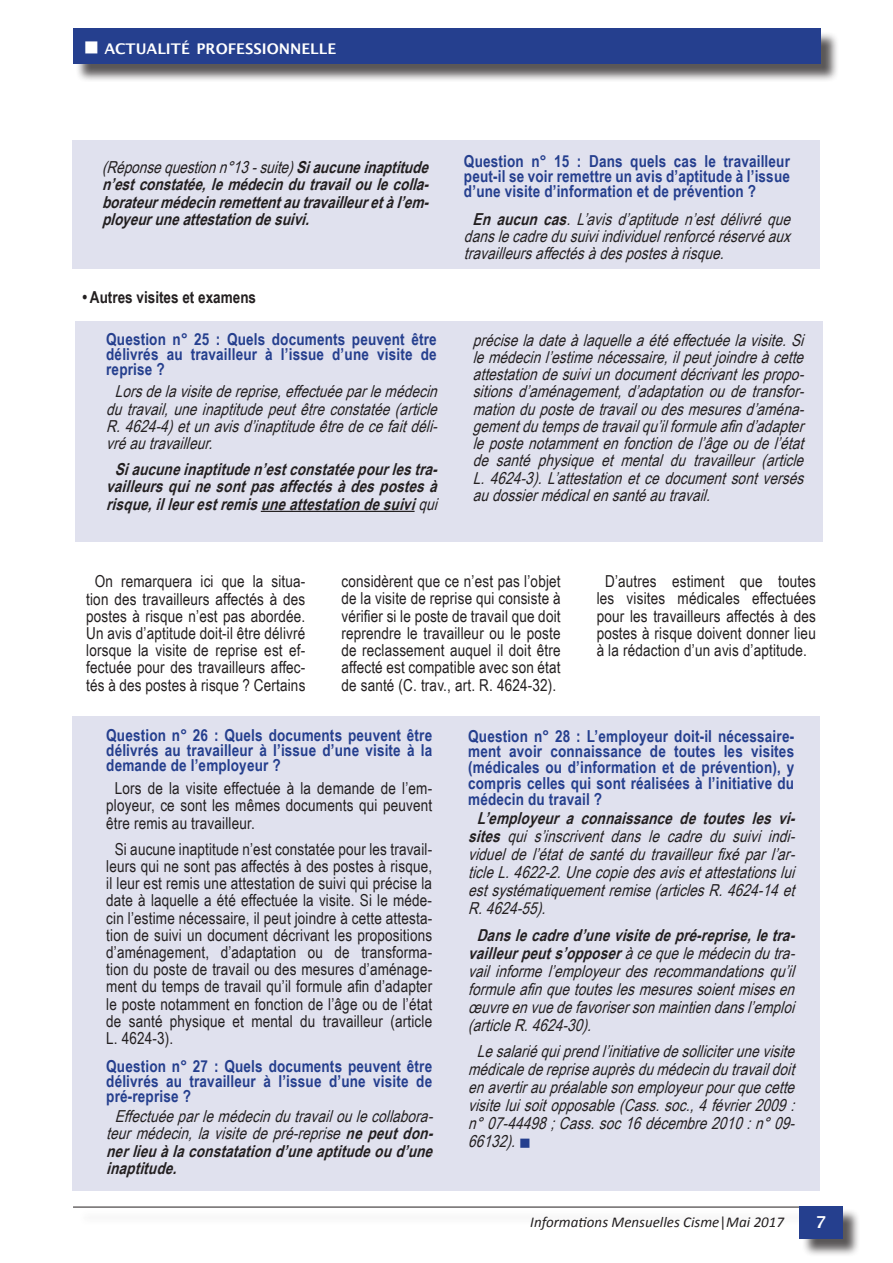
<style>
.page{position:relative;width:893px;height:1263px;background:#fff}
.page>*{position:absolute;margin:0;border:0;box-sizing:border-box;transform-origin:0 0}
.t1{font:italic 16.5px/17.2px "Arial Narrow";color:#231f20;text-align:justify}
.t2{font:16.5px/17.2px "Arial Narrow";letter-spacing:.01em;color:#231f20;text-align:justify}
.t3{font:700 16.5px/15px "Arial Narrow";letter-spacing:.01em;color:#253f8e;text-align:justify}
.t4{font:italic 700 16.5px/17.2px "Arial Narrow";color:#231f20;text-align:justify}
.t5{font:700 16.5px "Arial Narrow";color:#231f20}
.t6{font:600 16.5px "Lucida Sans";color:#fff}
.t7{font:italic 15px "Calibri";color:#231f20}
.t8{font:600 14.7px "Lucida Sans";color:#fff}
.s1{font-weight:400}
.s2{font-weight:700}
.s3{color:#253f8e}
.s4{font-style:normal}
</style>
<div class="page">
<div style="left:77px;top:1209px;width:739px;height:17px;background:#fafafa"></div>
<hr style="left:73px;top:1207px;width:726px;height:1px;background:#231f20">
<div style="left:72px;top:140px;width:748px;height:128px;background:#e0e1ee"></div>
<div style="left:75px;top:321px;width:747px;height:221px;background:#e0e1ee"></div>
<div style="left:72px;top:716px;width:748px;height:475px;background:#e0e1ee"></div>
<div style="left:801px;top:1208px;width:60px;height:49px;background:#231f20;opacity:.75"></div>
<div style="left:799px;top:1206px;width:43px;height:32px;background:#253f8e"></div>
<div style="left:75px;top:31px;width:764px;height:52px;background:#231f20;opacity:.75"></div>
<div style="left:73px;top:28px;width:748px;height:36px;background:#253f8e"></div>
<hr style="left:261px;top:511px;width:154px;height:1px;background:#231f20">
<p class="t8" style="left:104px;top:41px;width:233px">ACTUALITÉ PROFESSIONNELLE</p>
<p class="t4" style="left:102px;top:158px;width:334px"><span class="s1">(Réponsequestionn°13-suite)</span>Siaucuneinaptitude n’estconstatée,lemédecindutravailoulecolla&shy;borateurmédecinremettentautravailleuretàl’em&shy;ployeuruneattestationdesuivi.</p>
<p class="t3" style="left:464px;top:153px;width:327px">Question n° 15 : Dans quels cas le travailleur peut-il se voir remettre un avis d’aptitude à l’issue d’une visite d’information et de prévention ?</p>
<p class="t1" style="left:464px;top:210px;width:334px;text-indent:8px"><span class="s2">Enaucuncas</span>.L’avisd’aptituden’estdélivréque danslecadredusuiviindividuelrenforcéréservéaux travailleursaffectésàdespostesàrisque.</p>
<p class="t5" style="left:82px;top:284px;width:175px">• Autres visites et examens</p>
<p class="t3" style="left:106px;top:331px;width:332px">Question n° 25 : Quels documents peuvent être délivrés au travailleur à l’issue d’une visite de reprise ?</p>
<p class="t1" style="left:106px;top:382px;width:338px;text-indent:9px">Lorsdelavisitedereprise,effectuéeparlemédecin dutravail,uneinaptitudepeutêtreconstatée(article R.4624-4)etunavisd’inaptitudeêtredecefaitdéli&shy;vréautravailleur.</p>
<p class="t4" style="left:106px;top:460px;width:338px;text-align:center">Siaucuneinaptituden’estconstatéepourlestra&shy;vailleursquinesontpasaffectésàdespostesà risque,illeurestremisuneattestationdesuivi<span class="s1">qui</span></p>
<p class="t1" style="left:473px;top:331px;width:338px">préciseladateàlaquelleaétéeffectuéelavisite.Si lemédecinl’estimenécessaire,ilpeutjoindreàcette attestationdesuiviundocumentdécrivantlespropo&shy;sitionsd’aménagement,d’adaptationoudetransfor&shy;mationdupostedetravailoudesmesuresd’aména&shy;gementdutempsdetravailqu’ilformuleafind’adapter lepostenotammentenfonctiondel’âgeoudel’état de santé physique et mental du travailleur (article L.4624-3).L’attestationetcedocumentsontversés audossiermédicalensantéautravail.</p>
<p class="t2" style="left:86px;top:572px;width:221px;text-align:center">On remarquera ici que la situa&shy;tion des travailleurs affectés à des postes à risque n’est pas abordée.<br>Un avis d’aptitude doit-il être délivré lorsque la visite de reprise est ef&shy;fectuée pour des travailleurs affec&shy;tés à des postes à risque ? Certains</p>
<p class="t2" style="left:341px;top:572px;width:221px">considèrent que ce n’est pas l’objet de la visite de reprise qui consiste à vérifier si le poste de travail que doit reprendre le travailleur ou le poste de reclassement auquel il doit être affecté est compatible avec son état de santé (C. trav., art. R. 4624-32).</p>
<p class="t2" style="left:597px;top:572px;width:221px;text-align:center">D’autres estiment que toutes les visites médicales effectuées pour les travailleurs affectés à des postes à risque doivent donner lieu à la rédaction d’un avis d’aptitude.</p>
<p class="t3" style="left:106px;top:727px;width:327px">Question n° 26 : Quels documents peuvent être délivrés au travailleur à l’issue d’une visite à la demande de l’employeur ?</p>
<p class="t2" style="left:106px;top:779px;width:327px;text-indent:8px">Lors de la visite effectuée à la demande de l’em&shy;ployeur, ce sont les mêmes documents qui peuvent être remis au travailleur.</p>
<p class="t2" style="left:106px;top:839px;width:327px;text-indent:8px">Si aucune inaptitude n’est constatée pour les travail&shy;leurs qui ne sont pas affectés à des postes à risque, il leur est remis une attestation de suivi qui précise la date à laquelle a été effectuée la visite. Si le méde&shy;cin l’estime nécessaire, il peut joindre à cette attesta&shy;tion de suivi un document décrivant les propositions d’aménagement, d’adaptation ou de transforma&shy;tion du poste de travail ou des mesures d’aménage&shy;ment du temps de travail qu’il formule afin d’adapter le poste notamment en fonction de l’âge ou de l’état de santé physique et mental du travailleur (article L. 4624-3).</p>
<p class="t3" style="left:106px;top:1058px;width:327px">Question n° 27 : Quels documents peuvent être délivrés au travailleur à l’issue d’une visite de pré-reprise ?</p>
<p class="t1" style="left:106px;top:1107px;width:334px;text-indent:9px">Effectuéeparlemédecindutravailoulecollabora&shy;teurmédecin,lavisitedepré-reprise<span class="s2">nepeutdon&shy;nerlieuàlaconstatationd’uneaptitudeoud’une inaptitude.</span></p>
<p class="t3" style="left:468px;top:727px;width:327px;line-height:15.8px">Question n° 28 : L’employeur doit-il nécessaire&shy;ment avoir connaissance de toutes les visites (médicales ou d’information et de prévention), y compris celles qui sont réalisées à l’initiative du médecin du travail ?</p>
<p class="t1" style="left:468px;top:808px;width:334px;line-height:18px;text-indent:9px"><span class="s2">L’employeur a connaissance de toutes les vi&shy;sites</span> qui s’inscrivent dans le cadre du suivi indi&shy;vidueldel’étatdesantédutravailleurfixéparl’ar&shy;ticleL.4622-2.Unecopiedesavisetattestationslui estsystématiquementremise(articlesR.4624-14et R.4624-55).</p>
<p class="t1" style="left:468px;top:925px;width:334px;line-height:18px;text-indent:9px"><span class="s2">Danslecadred’unevisitedepré-reprise,letra&shy;vailleurpeuts’opposer</span>àcequelemédecindutra&shy;vailinformel’employeurdesrecommandationsqu’il formuleafinquetouteslesmesuressoientmisesen œuvreenvuedefavorisersonmaintiendansl’emploi (articleR.4624-30).</p>
<p class="t1" style="left:468px;top:1042px;width:334px;line-height:18px;text-indent:9px">Lesalariéquiprendl’initiativedesolliciterunevisite médicalederepriseauprèsdumédecindutravaildoit enavertiraupréalablesonemployeurpourquecette visiteluisoitopposable(Cass.soc.,4février2009: n°07-44498;Cass.soc16décembre2010:n°09- 66132). <span class="s3">■</span></p>
<p class="t7" style="left:530px;top:1212px;width:255px">Informations Mensuelles Cisme<span class="s4">|</span>Mai 2017</p>
<p class="t6" style="left:815px;top:1213px;width:12px">7</p>
</div>
